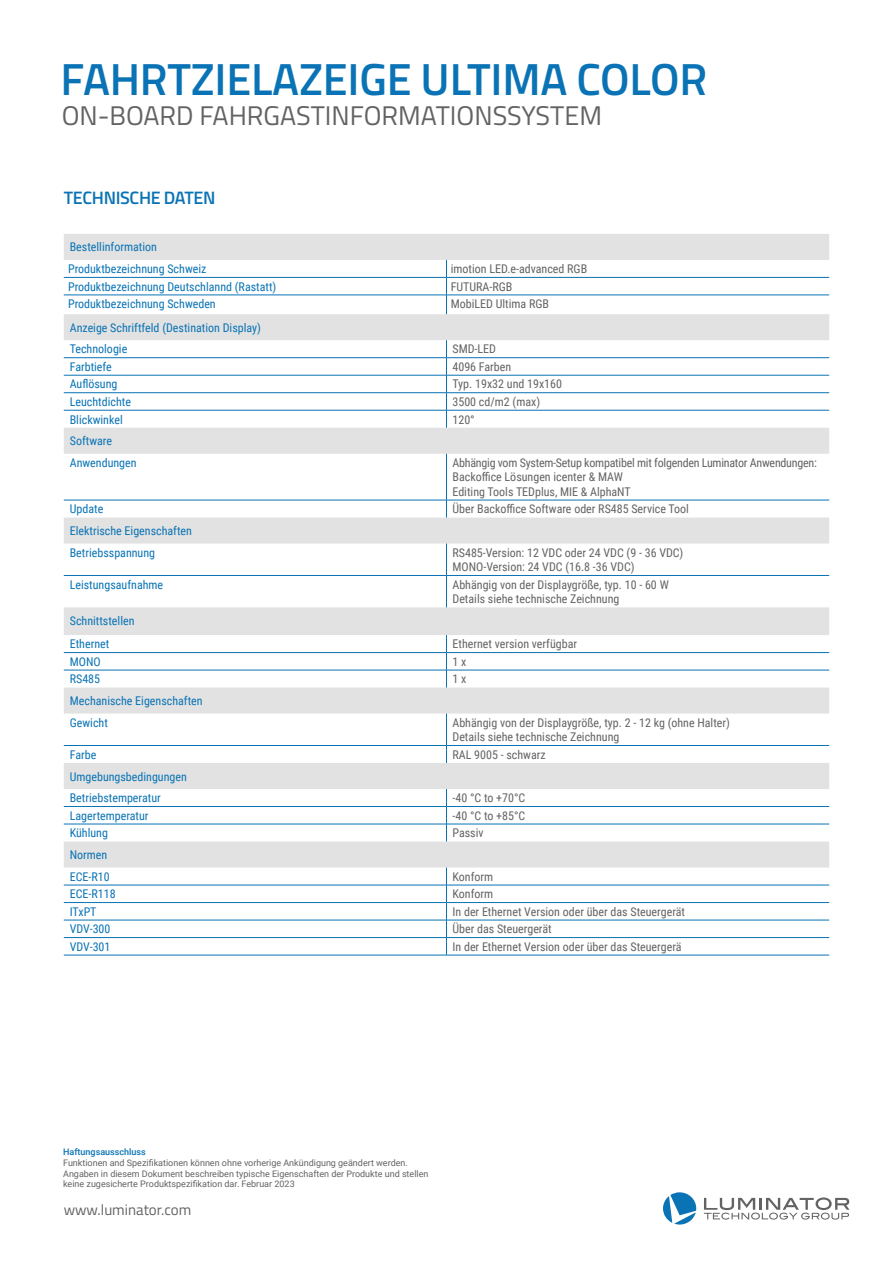
<style>
.page{position:relative;width:893px;height:1263px;background:#fff}
.page>*{position:absolute;margin:0;border:0;box-sizing:border-box;transform-origin:0 0}
.t1{font:600 45px "Titillium Web";letter-spacing:-.005em;color:#0973b5}
.t2{font:27px "Titillium Web";color:#646363}
.t3{font:600 18px "Titillium Web";letter-spacing:-.02em;color:#0973b5}
.t4{font:15px "Titillium Web";color:#646363}
.t5{font:12px/14.4px "Roboto Condensed";color:#646363}
.t6{font:12px/21.8px "Roboto Condensed";color:#0973b5}
.t7{font:12px/14.4px "Roboto Condensed";letter-spacing:-.02em;color:#646363}
.t8{font:9px/10.8px "Roboto";color:#646363}
.t9{font:500 9px "Roboto";color:#0973b5}
</style>
<div class="page">
<svg style="left:704px;top:1197px;width:145px;height:22px"></svg>
<svg style="left:663px;top:1192px;width:33px;height:32px"></svg>
<svg style="left:64px;top:234px;width:765px;height:633px"></svg>
<hr style="left:64px;top:392px;width:382px;height:1px;background:#0973b5">
<hr style="left:446px;top:392px;width:383px;height:1px;background:#0973b5">
<hr style="left:64px;top:410px;width:382px;height:1px;background:#0973b5">
<hr style="left:446px;top:410px;width:383px;height:1px;background:#0973b5">
<hr style="left:64px;top:357px;width:382px;height:1px;background:#0973b5">
<hr style="left:446px;top:357px;width:383px;height:1px;background:#0973b5">
<hr style="left:64px;top:375px;width:382px;height:1px;background:#0973b5">
<hr style="left:446px;top:375px;width:383px;height:1px;background:#0973b5">
<svg style="left:446px;top:340px;width:1px;height:88px"></svg>
<hr style="left:446px;top:454px;width:1px;height:46px;background:#0973b5">
<svg style="left:446px;top:501px;width:1px;height:16px"></svg>
<hr style="left:446px;top:544px;width:1px;height:31px;background:#0973b5">
<hr style="left:64px;top:575px;width:382px;height:1px;background:#0973b5">
<hr style="left:446px;top:575px;width:383px;height:1px;background:#0973b5">
<hr style="left:446px;top:576px;width:1px;height:31px;background:#0973b5">
<hr style="left:64px;top:652px;width:382px;height:1px;background:#0973b5">
<hr style="left:446px;top:652px;width:383px;height:1px;background:#0973b5">
<hr style="left:64px;top:670px;width:382px;height:1px;background:#0973b5">
<hr style="left:446px;top:670px;width:383px;height:1px;background:#0973b5">
<svg style="left:446px;top:635px;width:1px;height:52px"></svg>
<hr style="left:446px;top:713px;width:1px;height:32px;background:#0973b5">
<hr style="left:64px;top:745px;width:382px;height:1px;background:#0973b5">
<hr style="left:446px;top:745px;width:383px;height:1px;background:#0973b5">
<svg style="left:446px;top:746px;width:1px;height:17px"></svg>
<hr style="left:64px;top:806px;width:382px;height:1px;background:#0973b5">
<hr style="left:446px;top:806px;width:383px;height:1px;background:#0973b5">
<svg style="left:446px;top:789px;width:1px;height:52px"></svg>
<hr style="left:64px;top:885px;width:382px;height:1px;background:#0973b5">
<hr style="left:446px;top:885px;width:383px;height:1px;background:#0973b5">
<svg style="left:446px;top:867px;width:1px;height:88px"></svg>
<hr style="left:64px;top:277px;width:382px;height:1px;background:#0973b5">
<hr style="left:446px;top:277px;width:383px;height:1px;background:#0973b5">
<hr style="left:64px;top:295px;width:382px;height:1px;background:#0973b5">
<hr style="left:446px;top:295px;width:383px;height:1px;background:#0973b5">
<svg style="left:446px;top:260px;width:1px;height:54px"></svg>
<hr style="left:64px;top:902px;width:382px;height:1px;background:#0973b5">
<hr style="left:446px;top:902px;width:383px;height:1px;background:#0973b5">
<hr style="left:64px;top:920px;width:382px;height:1px;background:#0973b5">
<hr style="left:446px;top:920px;width:383px;height:1px;background:#0973b5">
<hr style="left:64px;top:937px;width:382px;height:1px;background:#0973b5">
<hr style="left:446px;top:937px;width:383px;height:1px;background:#0973b5">
<hr style="left:64px;top:824px;width:382px;height:1px;background:#0973b5">
<hr style="left:446px;top:824px;width:383px;height:1px;background:#0973b5">
<hr style="left:64px;top:500px;width:382px;height:1px;background:#0973b5">
<hr style="left:446px;top:500px;width:383px;height:1px;background:#0973b5">
<hr style="left:64px;top:955px;width:382px;height:1px;background:#0973b5">
<hr style="left:446px;top:955px;width:383px;height:1px;background:#0973b5">
<h1 class="t1" style="left:61px;top:45px;width:648px">FAHRTZIELAZEIGE ULTIMA COLOR</h1>
<h2 class="t2" style="left:62px;top:96px;width:542px">ON-BOARD FAHRGASTINFORMATIONSSYSTEM</h2>
<h3 class="t3" style="left:64px;top:184px;width:153px">TECHNISCHE DATEN</h3>
<p class="t6" style="left:68px;top:236px;width:140px">Bestellinformation<br>Produktbezeichnung Schweiz</p>
<p class="t5" style="left:451px;top:261px;width:138px">imotion LED.e-advanced RGB</p>
<p class="t6" style="left:68px;top:275px;width:210px">Produktbezeichnung Deutschlannd (Rastatt)</p>
<p class="t5" style="left:451px;top:279px;width:63px">FUTURA-RGB</p>
<p class="t6" style="left:68px;top:293px;width:149px">Produktbezeichnung Schweden</p>
<p class="t5" style="left:451px;top:296px;width:100px">MobiLED Ultima RGB</p>
<p class="t6" style="left:70px;top:316px;width:193px">Anzeige Schriftfeld (Destination Display)<br>Technologie</p>
<p class="t5" style="left:452px;top:342px;width:45px">SMD-LED</p>
<p class="t6" style="left:70px;top:355px;width:44px">Farbtiefe</p>
<p class="t5" style="left:452px;top:359px;width:60px">4096 Farben</p>
<p class="t6" style="left:70px;top:373px;width:49px">Auflösung</p>
<p class="t5" style="left:452px;top:377px;width:111px">Typ. 19x32 und 19x160</p>
<p class="t6" style="left:70px;top:390px;width:63px">Leuchtdichte</p>
<p class="t5" style="left:452px;top:394px;width:89px">3500 cd/m2 (max)</p>
<p class="t6" style="left:70px;top:408px;width:55px">Blickwinkel</p>
<p class="t5" style="left:452px;top:412px;width:24px">120°</p>
<p class="t6" style="left:70px;top:430px;width:68px">Software<br>Anwendungen</p>
<p class="t7" style="left:452px;top:455px;width:366px">Abhängig vom System-Setup kompatibel mit folgenden Luminator Anwendungen:<br>Backoffice Lösungen icenter &amp; MAW<br>Editing Tools TEDplus, MIE &amp; AlphaNT</p>
<p class="t6" style="left:70px;top:498px;width:35px">Update</p>
<p class="t5" style="left:452px;top:501px;width:238px">Über Backoffice Software oder RS485 Service Tool</p>
<p class="t6" style="left:70px;top:519px;width:124px">Elektrische Eigenschaften<br>Betriebsspannung</p>
<p class="t5" style="left:452px;top:545px;width:232px">RS485-Version: 12 VDC oder 24 VDC (9 - 36 VDC)<br>MONO-Version: 24 VDC (16.8 -36 VDC)</p>
<p class="t6" style="left:70px;top:573px;width:95px">Leistungsaufnahme</p>
<p class="t5" style="left:452px;top:577px;width:218px">Abhängig von der Displaygröße, typ. 10 - 60 W<br>Details siehe technische Zeichnung</p>
<p class="t6" style="left:70px;top:608px;width:66px;line-height:23.4px">Schnittstellen<br>Ethernet</p>
<p class="t5" style="left:452px;top:636px;width:126px">Ethernet version verfügbar</p>
<p class="t6" style="left:70px;top:650px;width:32px">MONO</p>
<p class="t5" style="left:452px;top:654px;width:15px">1 x</p>
<p class="t6" style="left:70px;top:668px;width:32px">RS485</p>
<p class="t5" style="left:452px;top:671px;width:15px">1 x</p>
<p class="t6" style="left:70px;top:689px;width:134px">Mechanische Eigenschaften<br>Gewicht</p>
<p class="t5" style="left:452px;top:715px;width:279px">Abhängig von der Displaygröße, typ. 2 - 12 kg (ohne Halter)<br>Details siehe technische Zeichnung</p>
<p class="t6" style="left:70px;top:743px;width:28px">Farbe</p>
<p class="t5" style="left:452px;top:747px;width:95px">RAL 9005 - schwarz</p>
<p class="t6" style="left:70px;top:765px;width:119px">Umgebungsbedingungen<br>Betriebstemperatur</p>
<p class="t5" style="left:452px;top:790px;width:74px">-40 °C to +70°C</p>
<p class="t6" style="left:70px;top:804px;width:80px">Lagertemperatur</p>
<p class="t5" style="left:452px;top:808px;width:74px">-40 °C to +85°C</p>
<p class="t6" style="left:70px;top:822px;width:40px">Kühlung</p>
<p class="t5" style="left:452px;top:825px;width:33px">Passiv</p>
<p class="t6" style="left:70px;top:843px;width:41px">Normen<br>ECE-R10</p>
<p class="t5" style="left:452px;top:869px;width:42px">Konform</p>
<p class="t6" style="left:70px;top:883px;width:47px">ECE-R118</p>
<p class="t5" style="left:452px;top:886px;width:42px">Konform</p>
<p class="t6" style="left:70px;top:900px;width:28px">ITxPT</p>
<p class="t5" style="left:452px;top:904px;width:234px">In der Ethernet Version oder über das Steuergerät</p>
<p class="t6" style="left:70px;top:918px;width:42px">VDV-300</p>
<p class="t5" style="left:452px;top:921px;width:101px">Über das Steuergerät</p>
<p class="t6" style="left:70px;top:935px;width:42px">VDV-301</p>
<p class="t5" style="left:452px;top:939px;width:231px">In der Ethernet Version oder über das Steuergerä</p>
<p class="t9" style="left:63px;top:1145px;width:84px">Haftungsausschluss</p>
<p class="t8" style="left:63px;top:1157px;width:367px">Funktionen and Spezifikationen können ohne vorherige Ankündigung geändert werden.<br>Angaben in diesem Dokument beschreiben typische Eigenschaften der Produkte und stellen keine zugesicherte Produktspezifikation dar. Februar 2023</p>
<p class="t4" style="left:64px;top:1199px;width:129px">www.luminator.com</p>
</div>
